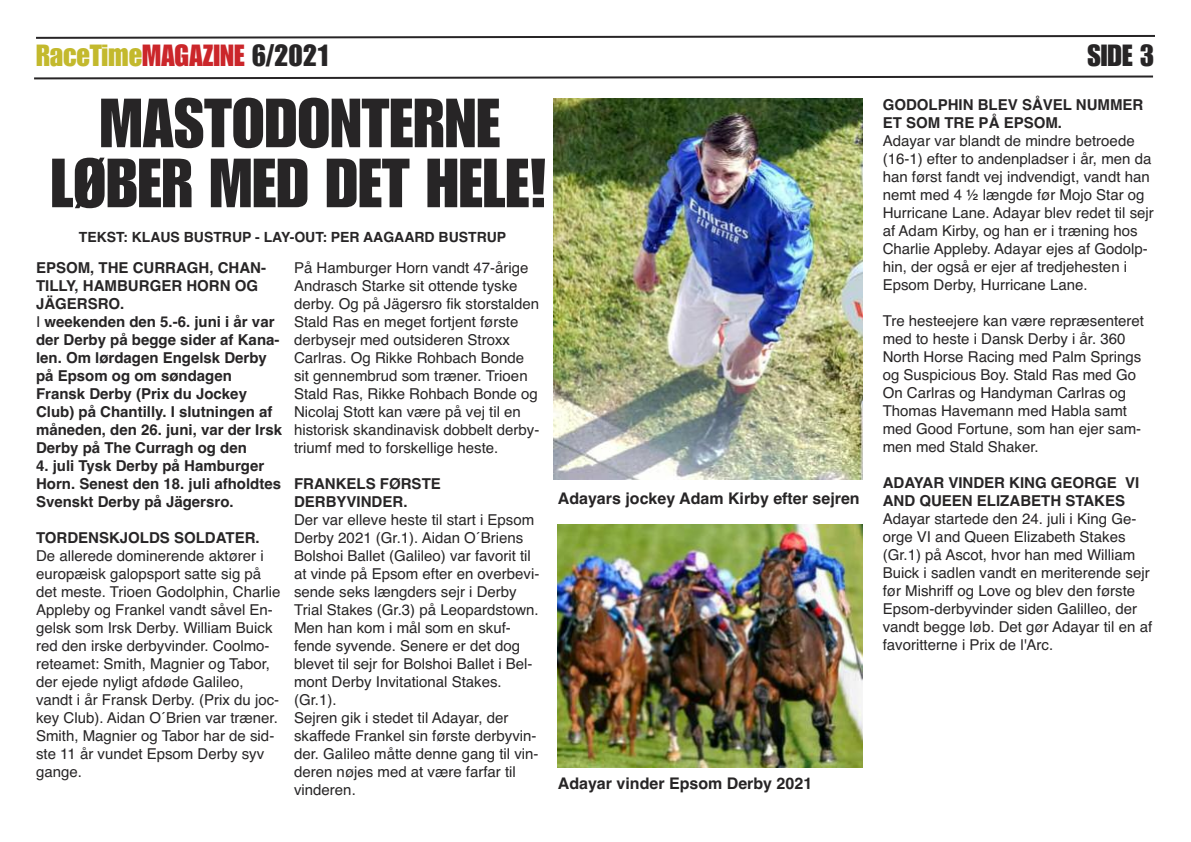
<style>
.page{position:relative;width:1191px;height:842px;background:#fff}
.page>*{position:absolute;margin:0;border:0;box-sizing:border-box;transform-origin:0 0}
.t1{font:68px/60px "Impact";color:#272526;text-align:center}
.t2{font:30px "Impact";color:#c3b92d}
.t3{font:30px "Impact";color:#272526}
.t4{font:700 16px "Helvetica";color:#272526}
.t5{font:15px/18px "Helvetica";color:#272526}
.t6{font:700 15px/18px "Helvetica";color:#272526}
.t7{font:700 14px "Helvetica";color:#272526}
.s1{color:#cb262a}
.s2{color:#272526}
.s3{font-weight:400}
</style>
<div class="page">
<img style="left:554px;top:99px;width:308px;height:380px">
<img style="left:558px;top:524px;width:304px;height:243px">
<svg style="left:34px;top:75px;width:1120px;height:5px"></svg>
<svg style="left:36px;top:34px;width:1119px;height:5px"></svg>
<h2 class="t2" style="left:36px;top:45px;width:294px">RaceTime<span class="s1">MAGAZINE</span> <span class="s2">6/2021</span></h2>
<h2 class="t3" style="left:1087px;top:45px;width:68px">SIDE 3</h2>
<h1 class="t1" style="left:51px;top:96px;width:498px">MASTODONTERNE<br>LØBER MED DET HELE!</h1>
<p class="t6" style="left:882px;top:96px;width:262px">GODOLPHIN BLEV SÅVEL NUMMER<br>ET SOM TRE PÅ EPSOM.</p>
<p class="t5" style="left:882px;top:132px;width:272px">Adayar var blandt de mindre betroede (16-1) efter to andenpladser i år, men da han først fandt vej indvendigt, vandt han nemt med 4 ½ længde før Mojo Star og Hurricane Lane. Adayar blev redet til sejr af Adam Kirby, og han er i træning hos Charlie Appleby. Adayar ejes af Godolp&shy;hin, der også er ejer af tredjehesten i Epsom Derby, Hurricane Lane.</p>
<p class="t5" style="left:882px;top:312px;width:263px">Tre hesteejere kan være repræsenteret med to heste i Dansk Derby i år. 360<br>North Horse Racing med Palm Springs og Suspicious Boy. Stald Ras med Go<br>On Carlras og Handyman Carlras og<br>Thomas Havemann med Habla samt med Good Fortune, som han ejer sam&shy;men med Stald Shaker.</p>
<p class="t6" style="left:882px;top:474px;width:258px">ADAYAR VINDER KING GEORGE VI<br>AND QUEEN ELIZABETH STAKES</p>
<p class="t5" style="left:882px;top:510px;width:271px">Adayar startede den 24. juli i King Ge&shy;orge VI and Queen Elizabeth Stakes (Gr.1) på Ascot, hvor han med William Buick i sadlen vandt en meriterende sejr før Mishriff og Love og blev den første Epsom-derbyvinder siden Galilleo, der vandt begge løb. Det gør Adayar til en af favoritterne i Prix de l'Arc.</p>
<p class="t7" style="left:79px;top:229px;width:429px">TEKST: KLAUS BUSTRUP - LAY-OUT: PER AAGAARD BUSTRUP</p>
<p class="t5" style="left:294px;top:259px;width:247px">På Hamburger Horn vandt 47-årige Andrasch Starke sit ottende tyske derby. Og på Jägersro fik storstalden Stald Ras en meget fortjent første derbysejr med outsideren Stroxx Carlras. Og Rikke Rohbach Bonde sit gennembrud som træner. Trioen Stald Ras, Rikke Rohbach Bonde og Nicolaj Stott kan være på vej til en historisk skandinavisk dobbelt derby&shy;triumf med to forskellige heste.</p>
<p class="t6" style="left:294px;top:475px;width:148px">FRANKELS FØRSTE<br>DERBYVINDER.</p>
<p class="t5" style="left:294px;top:511px;width:247px">Der var elleve heste til start i Epsom<br>Derby 2021 (Gr.1). Aidan O´Briens<br>Bolshoi Ballet (Galileo) var favorit til at vinde på Epsom efter en overbevi&shy;sende seks længders sejr i Derby<br>Trial Stakes (Gr.3) på Leopardstown.<br>Men han kom i mål som en skuf&shy;fende syvende. Senere er det dog blevet til sejr for Bolshoi Ballet i Bel&shy;mont Derby Invitational Stakes. (Gr.1).<br>Sejren gik i stedet til Adayar, der skaffede Frankel sin første derbyvin&shy;der. Galileo måtte denne gang til vin&shy;deren nøjes med at være farfar til vinderen.</p>
<p class="t6" style="left:36px;top:259px;width:247px">EPSOM, THE CURRAGH, CHAN-<br>TILLY, HAMBURGER HORN OG<br>JÄGERSRO.<br><span class="s3">I</span> weekenden den 5.-6. juni i år var der Derby på begge sider af Kana&shy;len. Om lørdagen Engelsk Derby på Epsom og om søndagen<br>Fransk Derby (Prix du Jockey<br>Club) på Chantilly. I slutningen af måneden, den 26. juni, var der Irsk<br>Derby på The Curragh og den</p>
<p class="t6" style="left:36px;top:457px;width:247px">4. juli Tysk Derby på Hamburger<br>Horn. Senest den 18. juli afholdtes<br>Svenskt Derby på Jägersro.</p>
<p class="t6" style="left:36px;top:529px;width:225px">TORDENSKJOLDS SOLDATER.</p>
<p class="t5" style="left:36px;top:547px;width:246px">De allerede dominerende aktører i europæisk galopsport satte sig på det meste. Trioen Godolphin, Charlie<br>Appleby og Frankel vandt såvel En&shy;gelsk som Irsk Derby. William Buick red den irske derbyvinder. Coolmo&shy;reteamet: Smith, Magnier og Tabor, der ejede nyligt afdøde Galileo, vandt i år Fransk Derby. (Prix du joc&shy;key Club). Aidan O´Brien var træner.<br>Smith, Magnier og Tabor har de sid&shy;ste 11 år vundet Epsom Derby syv gange.</p>
<p class="t4" style="left:558px;top:489px;width:303px">Adayars jockey Adam Kirby efter sejren</p>
<p class="t4" style="left:558px;top:774px;width:256px">Adayar vinder Epsom Derby 2021</p>
</div>
